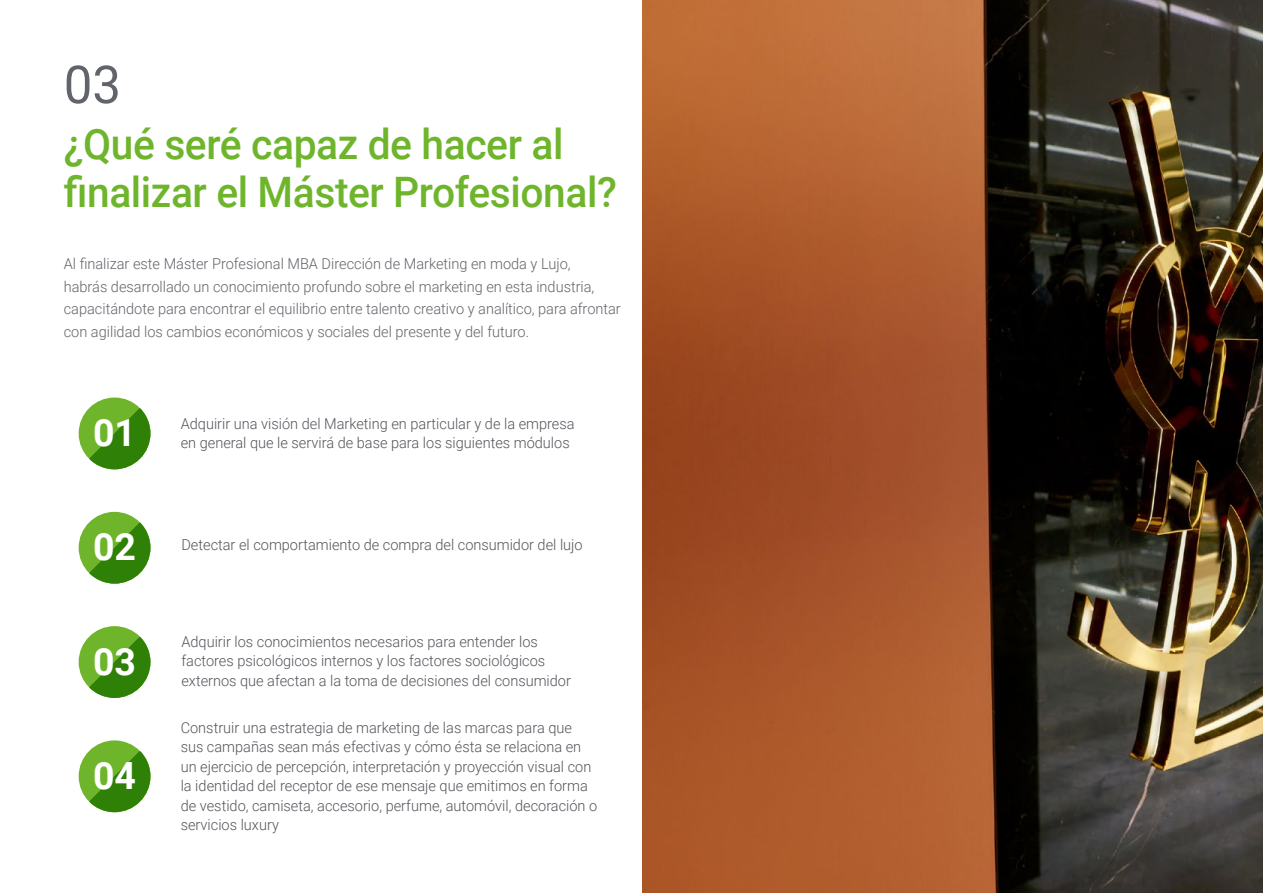
<style>
.page{position:relative;width:1263px;height:893px;background:#fff}
.page>*{position:absolute;margin:0;border:0;box-sizing:border-box;transform-origin:0 0}
.t1{font:52.5px "Roboto";color:#61646a}
.t2{font:500 42px/48px "Roboto";letter-spacing:-.01em;color:#6eb52c}
.t3{font:700 37.5px "Roboto";color:#fff}
.t4{font:300 15px/19.5px "Roboto";color:#52555b}
.t5{font:300 15px/22.5px "Roboto";color:#61646a}
</style>
<div class="page">
<div style="left:79px;top:512px;width:71px;height:72px;background:#6eb52c;border-radius:50%"></div>
<svg style="left:89px;top:522px;width:61px;height:62px"></svg>
<div style="left:79px;top:740px;width:71px;height:72px;background:#6eb52c;border-radius:50%"></div>
<svg style="left:89px;top:751px;width:61px;height:61px"></svg>
<div style="left:79px;top:626px;width:71px;height:72px;background:#6eb52c;border-radius:50%"></div>
<svg style="left:89px;top:637px;width:61px;height:61px"></svg>
<div style="left:79px;top:398px;width:71px;height:71px;background:#6eb52c;border-radius:50%"></div>
<svg style="left:89px;top:408px;width:61px;height:61px"></svg>
<img style="left:642px;top:0;width:621px;height:893px">
<h1 class="t1" style="left:64px;top:48px;width:59px">03</h1>
<h2 class="t2" style="left:64px;top:119px;width:555px">¿Qué seré capaz de hacer al finalizar el Máster Profesional?</h2>
<p class="t5" style="left:64px;top:252px;width:559px">Al finalizar este Máster Profesional MBA Dirección de Marketing en moda y Lujo,<br>habrás desarrollado un conocimiento profundo sobre el marketing en esta industria, capacitándote para encontrar el equilibrio entre talento creativo y analítico, para afrontar con agilidad los cambios económicos y sociales del presente y del futuro.</p>
<h3 class="t3" style="left:93px;top:407px;width:45px">01</h3>
<p class="t4" style="left:181px;top:413px;width:395px">Adquirir una visión del Marketing en particular y de la empresa</p>
<p class="t4" style="left:181px;top:433px;width:390px">en general que le servirá de base para los siguientes módulos</p>
<h3 class="t3" style="left:93px;top:521px;width:45px">02</h3>
<p class="t4" style="left:181px;top:535px;width:403px">Detectar el comportamiento de compra del consumidor del lujo</p>
<h3 class="t3" style="left:93px;top:635px;width:45px">03</h3>
<h3 class="t3" style="left:93px;top:749px;width:45px">04</h3>
<p class="t4" style="left:181px;top:631px;width:391px">Adquirir los conocimientos necesarios para entender los factores psicológicos internos y los factores sociológicos externos que afectan a la toma de decisiones del consumidor</p>
<p class="t4" style="left:181px;top:717px;width:418px">Construir una estrategia de marketing de las marcas para que sus campañas sean más efectivas y cómo ésta se relaciona en un ejercicio de percepción, interpretación y proyección visual con la identidad del receptor de ese mensaje que emitimos en forma de vestido, camiseta, accesorio, perfume, automóvil, decoración o servicios luxury</p>
</div>
